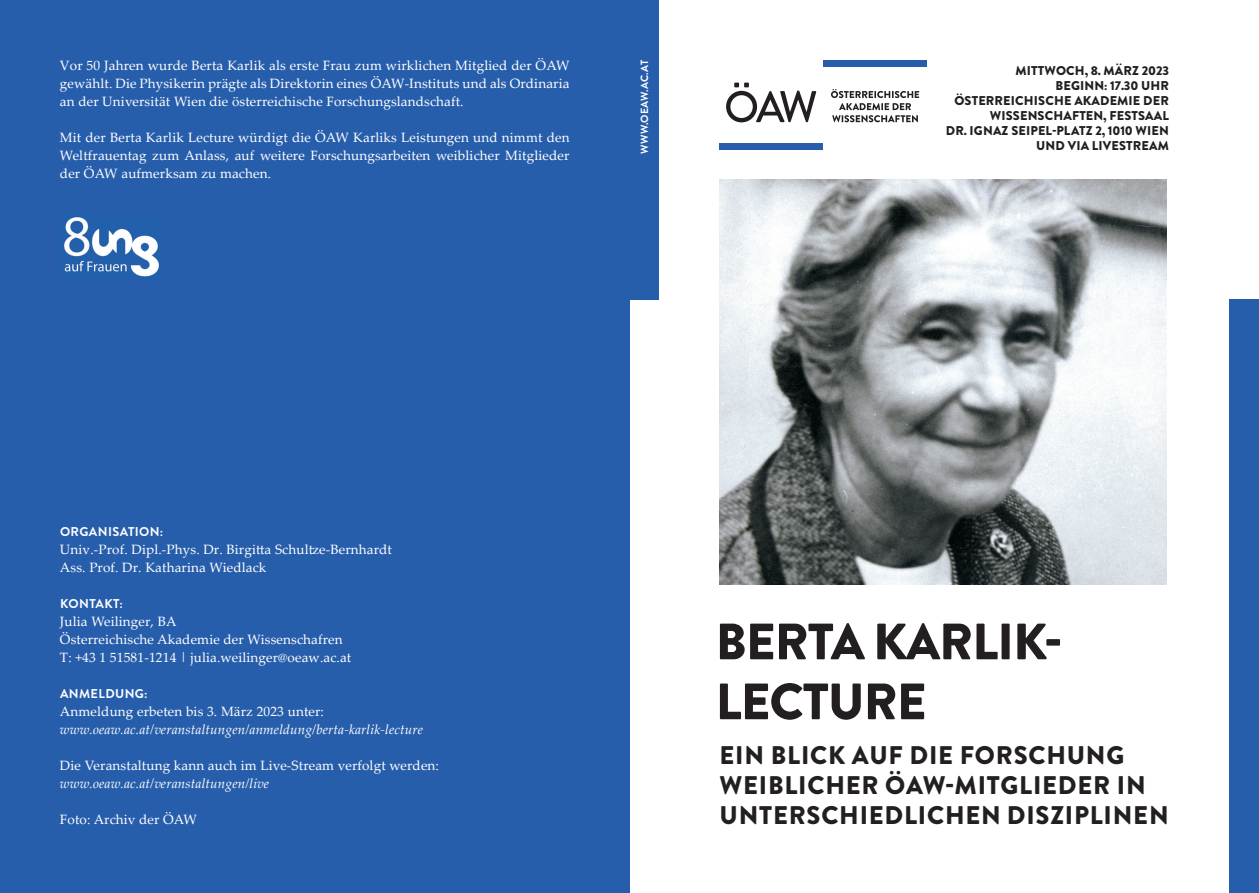
<style>
.page{position:relative;width:1259px;height:893px;background:#fff}
.page>*{position:absolute;margin:0;border:0;box-sizing:border-box;transform-origin:0 0}
.t1{font:900 51px/59.8px "Brandon Grotesque";letter-spacing:-.02em;color:#231f20}
.t2{font:900 25.5px/30px "Brandon Grotesque";letter-spacing:.03em;color:#231f20}
.t3{font:13.5px/18px "Palatino Linotype";letter-spacing:.01em;color:#fff}
.t4{font:italic 13.5px "Palatino Linotype";letter-spacing:.01em;color:#fff}
.t5{font:900 12.75px/15px "Brandon Grotesque";letter-spacing:.01em;color:#231f20;text-align:right}
.t6{font:700 12.75px "Brandon Grotesque";letter-spacing:.03em;color:#fff}
.t7{font:700 10.5px "Brandon Grotesque";letter-spacing:.02em;color:#fff}
</style>
<div class="page">
<div style="left:0;top:0;width:629px;height:893px;background:#275eac"></div>
<img style="left:719px;top:180px;width:448px;height:404px">
<img style="left:64px;top:217px;width:95px;height:60px">
<div style="left:1229px;top:300px;width:30px;height:593px;background:#275eac"></div>
<div style="left:629px;top:0;width:30px;height:300px;background:#275eac"></div>
<div style="left:719px;top:143px;width:104px;height:7px;background:#275eac"></div>
<div style="left:823px;top:60px;width:104px;height:7px;background:#275eac"></div>
<svg style="left:726px;top:83px;width:90px;height:39px"></svg>
<svg style="left:831px;top:89px;width:88px;height:33px"></svg>
<p class="t3" style="left:60px;top:56px;width:511px;text-align:justify">Vor 50 Jahren wurde Berta Karlik als erste Frau zum wirklichen Mitglied der ÖAW gewählt. Die Physikerin prägte als Direktorin eines ÖAW-Instituts und als Ordinaria an der Universität Wien die österreichische Forschungslandschaft.</p>
<p class="t3" style="left:60px;top:128px;width:511px;text-align:justify">Mit der Berta Karlik Lecture würdigt die ÖAW Karliks Leistungen und nimmt den Weltfrauentag zum Anlass, auf weitere Forschungsarbeiten weiblicher Mitglieder der ÖAW aufmerksam zu machen.</p>
<p class="t7" style="left:637px;top:154px;width:95px;rotate:-90deg">WWW.OEAW.AC.AT</p>
<p class="t5" style="left:946px;top:63px;width:225px">MITTWOCH, 8. MÄRZ 2023<br>BEGINN: 17.30 UHR<br>ÖSTERREICHISCHE AKADEMIE DER<br>WISSENSCHAFTEN, FESTSAAL<br>DR. IGNAZ SEIPEL-PLATZ 2, 1010 WIEN<br>UND VIA LIVESTREAM</p>
<p class="t6" style="left:60px;top:523px;width:105px">ORGANISATION:</p>
<p class="t3" style="left:60px;top:540px;width:333px">Univ.-Prof. Dipl.-Phys. Dr. Birgitta Schultze-Bernhardt<br>Ass. Prof. Dr. Katharina Wiedlack</p>
<p class="t6" style="left:60px;top:595px;width:64px">KONTAKT:</p>
<p class="t3" style="left:60px;top:612px;width:293px">Julia Weilinger, BA<br>Österreichische Akademie der Wissenschafren<br>T: +43 1 51581-1214 | julia.weilinger@oeaw.ac.at</p>
<p class="t6" style="left:60px;top:685px;width:89px">ANMELDUNG:</p>
<p class="t3" style="left:60px;top:702px;width:265px">Anmeldung erbeten bis 3. März 2023 unter:</p>
<p class="t4" style="left:60px;top:720px;width:364px">www.oeaw.ac.at/veranstaltungen/anmeldung/berta-karlik-lecture</p>
<p class="t3" style="left:60px;top:756px;width:380px">Die Veranstaltung kann auch im Live-Stream verfolgt werden:</p>
<p class="t4" style="left:60px;top:774px;width:211px">www.oeaw.ac.at/veranstaltungen/live</p>
<p class="t3" style="left:60px;top:810px;width:139px">Foto: Archiv der ÖAW</p>
<h1 class="t1" style="left:715px;top:612px;width:348px">BERTA KARLIK-<br>LECTURE</h1>
<h2 class="t2" style="left:719px;top:741px;width:451px">EIN BLICK AUF DIE FORSCHUNG<br>WEIBLICHER ÖAW-MITGLIEDER IN<br>UNTERSCHIEDLICHEN DISZIPLINEN</h2>
</div>
